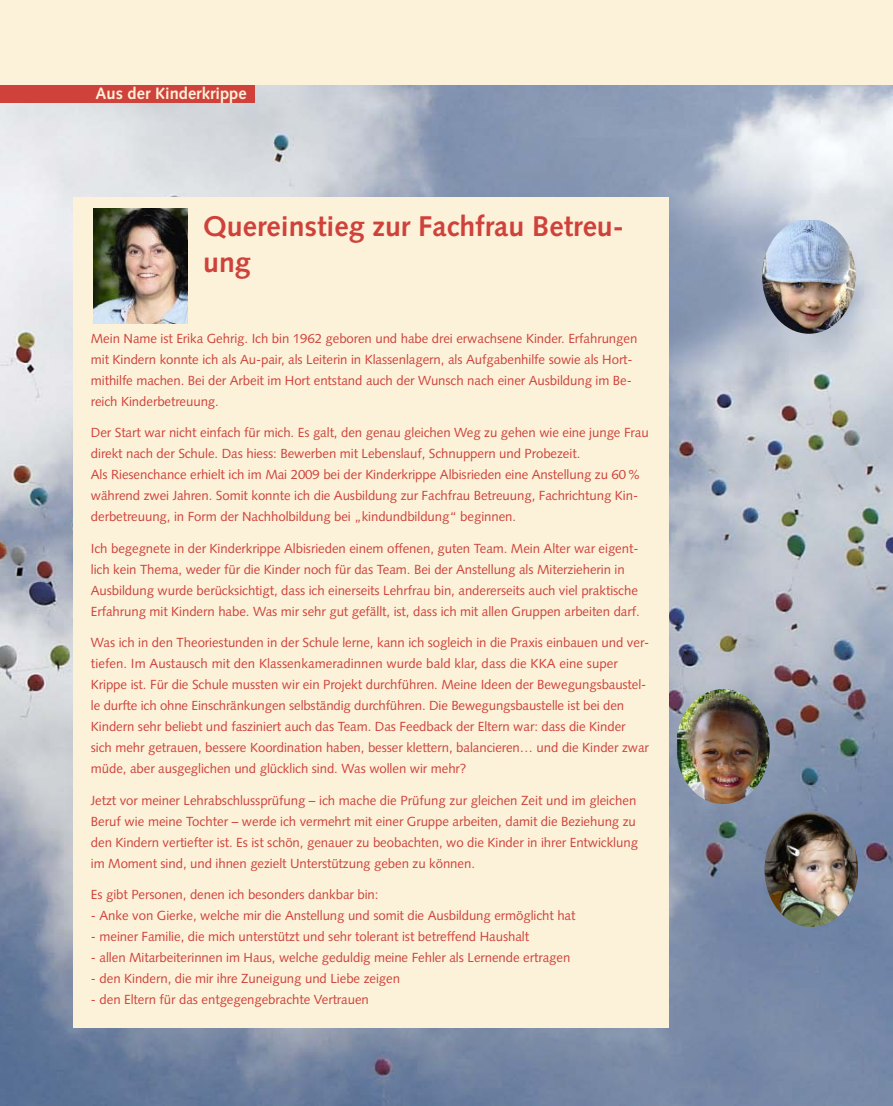
<style>
.page{position:relative;width:893px;height:1106px;background:#fff}
.page>*{position:absolute;margin:0;border:0;box-sizing:border-box;transform-origin:0 0}
.t1{font:700 28.5px/36px "Syntax";color:#cf423b}
.t2{font:700 16.5px "Syntax";color:#fcf2d9}
.t3{font:13.2px/21px "Syntax";letter-spacing:-.005em;color:#cf423b}
</style>
<div class="page">
<img style="left:0;top:85px;width:893px;height:1021px">
<div style="left:0;top:0;width:893px;height:85px;background:#fcf2d9"></div>
<div style="left:0;top:85px;width:255px;height:17px;background:#cf423b"></div>
<img style="left:764px;top:812px;width:94px;height:115px;border-radius:50%">
<img style="left:762px;top:220px;width:94px;height:114px">
<div style="left:74px;top:198px;width:595px;height:830px;background:#fcf2d9"></div>
<img style="left:678px;top:689px;width:92px;height:115px;border-radius:50%">
<img style="left:94px;top:208px;width:93px;height:115px">
<p class="t2" style="left:96px;top:87px;width:153px">Aus der Kinderkrippe</p>
<h1 class="t1" style="left:203px;top:210px;width:422px">Quereinstieg zur Fachfrau Betreu&shy;ung</h1>
<h1 class="t1" style="left:203px;top:211px;width:446px">Vom Schulstress in den Berufsalltag</h1>
<p class="t3" style="left:91px;top:329px;width:548px">Mein Name ist Erika Gehrig. Ich bin 1962 geboren und habe drei erwachsene Kinder. Erfahrungen mit Kindern konnte ich als Au-pair, als Leiterin in Klassenlagern, als Aufgabenhilfe sowie als Hort&shy;mithilfe machen. Bei der Arbeit im Hort entstand auch der Wunsch nach einer Ausbildung im Be&shy;reich Kinderbetreuung.</p>
<p class="t3" style="left:91px;top:423px;width:559px">Der Start war nicht einfach für mich. Es galt, den genau gleichen Weg zu gehen wie eine junge Frau direkt nach der Schule. Das hiess: Bewerben mit Lebenslauf, Schnuppern und Probezeit.<br>Als Riesenchance erhielt ich im Mai 2009 bei der Kinderkrippe Albisrieden eine Anstellung zu 60% während zwei Jahren. Somit konnte ich die Ausbildung zur Fachfrau Betreuung, Fachrichtung Kin&shy;derbetreuung, in Form der Nachholbildung bei „kindundbildung“ beginnen.</p>
<p class="t3" style="left:91px;top:539px;width:550px">Ich begegnete in der Kinderkrippe Albisrieden einem offenen, guten Team. Mein Alter war eigent&shy;lich kein Thema, weder für die Kinder noch für das Team. Bei der Anstellung als Miterzieherin in Ausbildung wurde berücksichtigt, dass ich einerseits Lehrfrau bin, andererseits auch viel praktische Erfahrung mit Kindern habe. Was mir sehr gut gefällt, ist, dass ich mit allen Gruppen arbeiten darf.</p>
<p class="t3" style="left:91px;top:633px;width:560px">Was ich in den Theoriestunden in der Schule lerne, kann ich sogleich in die Praxis einbauen und ver&shy;tiefen. Im Austausch mit den Klassenkameradinnen wurde bald klar, dass die KKA eine super Krippe ist. Für die Schule mussten wir ein Projekt durchführen. Meine Ideen der Bewegungsbaustel&shy;le durfte ich ohne Einschränkungen selbständig durchführen. Die Bewegungsbaustelle ist bei den Kindern sehr beliebt und fasziniert auch das Team. Das Feedback der Eltern war: dass die Kinder sich mehr getrauen, bessere Koordination haben, besser klettern, balancieren… und die Kinder zwar müde, aber ausgeglichen und glücklich sind. Was wollen wir mehr?</p>
<p class="t3" style="left:91px;top:791px;width:549px">Jetzt vor meiner Lehrabschlussprüfung – ich mache die Prüfung zur gleichen Zeit und im gleichen Beruf wie meine Tochter – werde ich vermehrt mit einer Gruppe arbeiten, damit die Beziehung zu den Kindern vertiefter ist. Es ist schön, genauer zu beobachten, wo die Kinder in ihrer Entwicklung im Moment sind, und ihnen gezielt Unterstützung geben zu können.</p>
<p class="t3" style="left:91px;top:885px;width:289px">Es gibt Personen, denen ich besonders dankbar bin:</p>
<p class="t3" style="left:91px;top:906px;width:486px">- Anke von Gierke, welche mir die Anstellung und somit die Ausbildung ermöglicht hat</p>
<p class="t3" style="left:91px;top:927px;width:440px">- meiner Familie, die mich unterstützt und sehr tolerant ist betreffend Haushalt</p>
<p class="t3" style="left:91px;top:948px;width:481px">- allen Mitarbeiterinnen im Haus, welche geduldig meine Fehler als Lernende ertragen</p>
<p class="t3" style="left:91px;top:969px;width:311px">- den Kindern, die mir ihre Zuneigung und Liebe zeigen</p>
<p class="t3" style="left:91px;top:990px;width:280px">- den Eltern für das entgegengebrachte Vertrauen</p>
</div>
